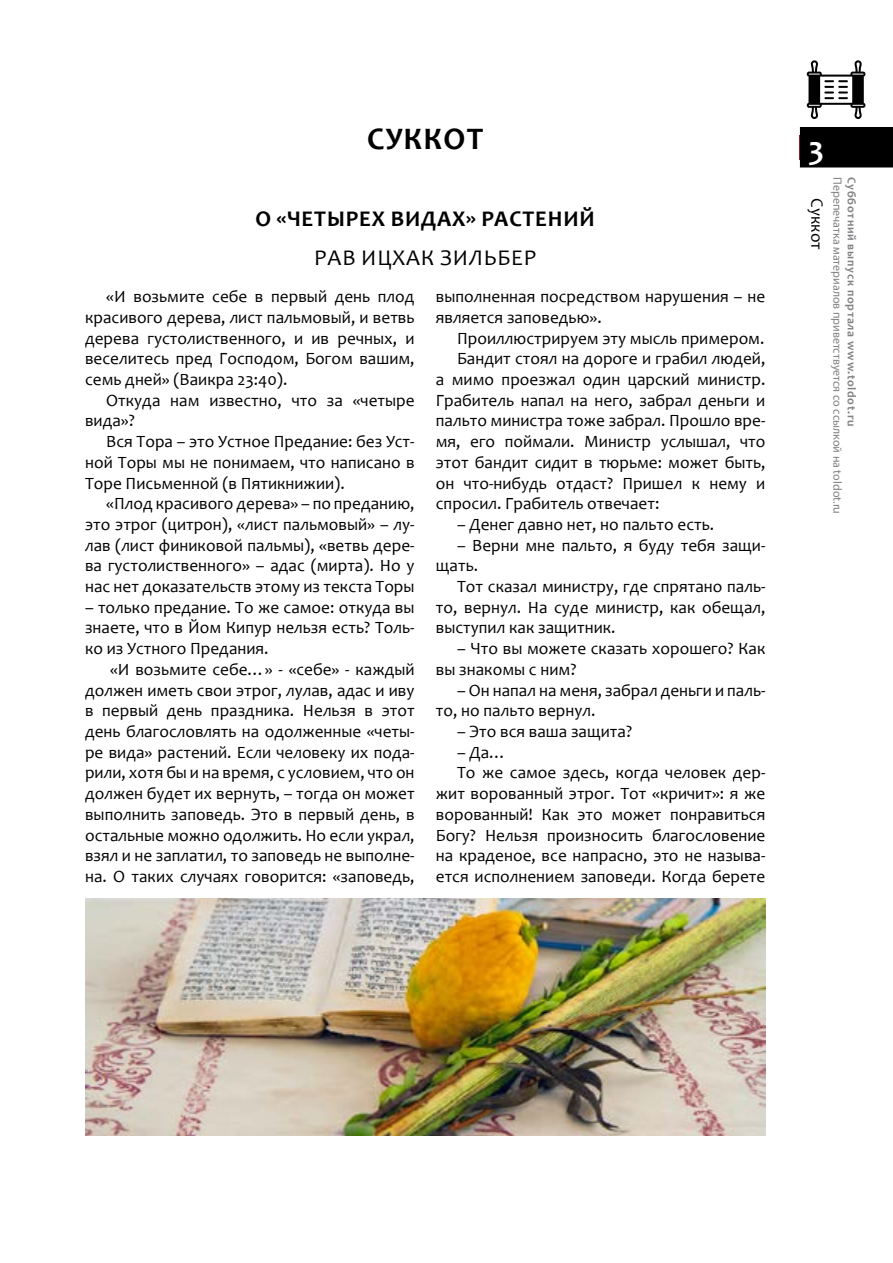
<style>
.page{position:relative;width:893px;height:1263px;background:#fff}
.page>*{position:absolute;margin:0;border:0;box-sizing:border-box;transform-origin:0 0}
.t1{font:700 33px "Candara";color:#fff}
.t2{font:700 31.5px "Candara";letter-spacing:.04em;color:#000}
.t3{font:700 22.5px "Candara";letter-spacing:.04em;color:#000}
.t4{font:22.5px "Candara";letter-spacing:.04em;color:#000}
.t5{font:17.25px/20.7px "Candara";color:#000;text-align:justify}
.t6{font:12px "Myriad Pro";color:#808285}
.t7{font:700 12px "Candara";letter-spacing:.06em;color:#808285}
</style>
<div class="page">
<div style="left:800px;top:127px;width:93px;height:40px;background:#000"></div>
<svg style="left:807px;top:60px;width:58px;height:59px"></svg>
<img style="left:85px;top:899px;width:680px;height:236px">
<h2 class="t2" style="left:367px;top:119px;width:118px">СУККОТ</h2>
<h3 class="t3" style="left:256px;top:204px;width:341px">О «ЧЕТЫРЕХ ВИДАХ» РАСТЕНИЙ</h3>
<h3 class="t4" style="left:314px;top:243px;width:223px">РАВ ИЦХАК ЗИЛЬБЕР</h3>
<p class="t5" style="left:85px;top:286px;width:331px;text-indent:21px">«И возьмите себе в первый день плод красивого дерева, лист пальмовый, и ветвь дерева густолиственного, и ив речных, и веселитесь пред Господом, Богом вашим, семь дней» (Ваикра 23:40).</p>
<p class="t5" style="left:85px;top:390px;width:331px;text-indent:21px">Откуда нам известно, что за «четыре вида»?</p>
<p class="t5" style="left:85px;top:431px;width:331px;text-indent:21px">Вся Тора – это Устное Предание: без Уст&shy;ной Торы мы не понимаем, что написано в Торе Письменной (в Пятикнижии).</p>
<p class="t5" style="left:85px;top:493px;width:331px;text-indent:21px">«Плод красивого дерева» – по преданию, это этрог (цитрон), «лист пальмовый» – лу&shy;лав (лист финиковой пальмы), «ветвь дере&shy;ва густолиственного» – адас (мирта). Но у нас нет доказательств этому из текста Торы</p>
<p class="t5" style="left:85px;top:597px;width:331px">– только предание. То же самое: откуда вы знаете, что в Йом Кипур нельзя есть? Толь&shy;ко из Устного Предания.</p>
<p class="t5" style="left:85px;top:659px;width:331px;text-indent:25px">«И возьмите себе…» - «себе» - каждый должен иметь свои этрог, лулав, адас и иву в первый день праздника. Нельзя в этот день благословлять на одолженные «четы&shy;ре вида» растений. Если человеку их пода&shy;рили, хотя бы и на время, с условием, что он должен будет их вернуть, – тогда он может выполнить заповедь. Это в первый день, в остальные можно одолжить. Но если украл, взял и не заплатил, то заповедь не выполне&shy;на. О таких случаях говорится: «заповедь,</p>
<p class="t5" style="left:436px;top:286px;width:331px">выполненная посредством нарушения – не является заповедью».</p>
<p class="t5" style="left:457px;top:327px;width:309px">Проиллюстрируем эту мысль примером.</p>
<p class="t5" style="left:457px;top:348px;width:310px">Бандит стоял на дороге и грабил людей,</p>
<p class="t5" style="left:436px;top:369px;width:331px">а мимо проезжал один царский министр.</p>
<p class="t5" style="left:436px;top:390px;width:331px">Грабитель напал на него, забрал деньги и</p>
<p class="t5" style="left:436px;top:410px;width:331px">пальто министра тоже забрал. Прошло вре-</p>
<p class="t5" style="left:436px;top:431px;width:331px">мя, его поймали. Министр услышал, что</p>
<p class="t5" style="left:436px;top:452px;width:331px">этот бандит сидит в тюрьме: может быть,</p>
<p class="t5" style="left:436px;top:472px;width:331px">он что-нибудь отдаст? Пришел к нему и</p>
<p class="t5" style="left:436px;top:493px;width:225px">спросил. Грабитель отвечает:</p>
<p class="t5" style="left:457px;top:514px;width:259px">– Денег давно нет, но пальто есть.</p>
<p class="t5" style="left:436px;top:534px;width:331px;text-indent:21px">– Верни мне пальто, я буду тебя защи&shy;щать.</p>
<p class="t5" style="left:436px;top:576px;width:331px;text-indent:21px">Тот сказал министру, где спрятано паль&shy;то, вернул. На суде министр, как обещал, выступил как защитник.</p>
<p class="t5" style="left:436px;top:638px;width:331px;text-indent:21px">– Что вы можете сказать хорошего? Как вы знакомы с ним?</p>
<p class="t5" style="left:436px;top:679px;width:331px;text-indent:21px">– Он напал на меня, забрал деньги и паль&shy;то, но пальто вернул.</p>
<p class="t5" style="left:457px;top:721px;width:177px">– Это вся ваша защита?</p>
<p class="t5" style="left:457px;top:741px;width:51px">– Да…</p>
<p class="t5" style="left:457px;top:762px;width:310px">То же самое здесь, когда человек дер-</p>
<p class="t5" style="left:436px;top:783px;width:331px">жит ворованный этрог. Тот «кричит»: я же</p>
<p class="t5" style="left:436px;top:804px;width:331px">ворованный! Как это может понравиться</p>
<p class="t5" style="left:436px;top:824px;width:331px">Богу? Нельзя произносить благословение</p>
<p class="t5" style="left:436px;top:845px;width:331px">на краденое, все напрасно, это не называ-</p>
<p class="t5" style="left:436px;top:866px;width:331px">ется исполнением заповеди. Когда берете</p>
<h1 class="t1" style="left:808px;top:128px;width:17px">3</h1>
<p class="t5" style="left:828px;top:198px;width:53px;rotate:90deg">Суккот</p>
<p class="t6" style="left:845px;top:177px;width:338px;rotate:90deg">Перепечатка материалов приветствуется со ссылкой на toldot.ru</p>
<p class="t7" style="left:859px;top:177px;width:251px;rotate:90deg">Субботний выпуск портала www.toldot.ru</p>
</div>
